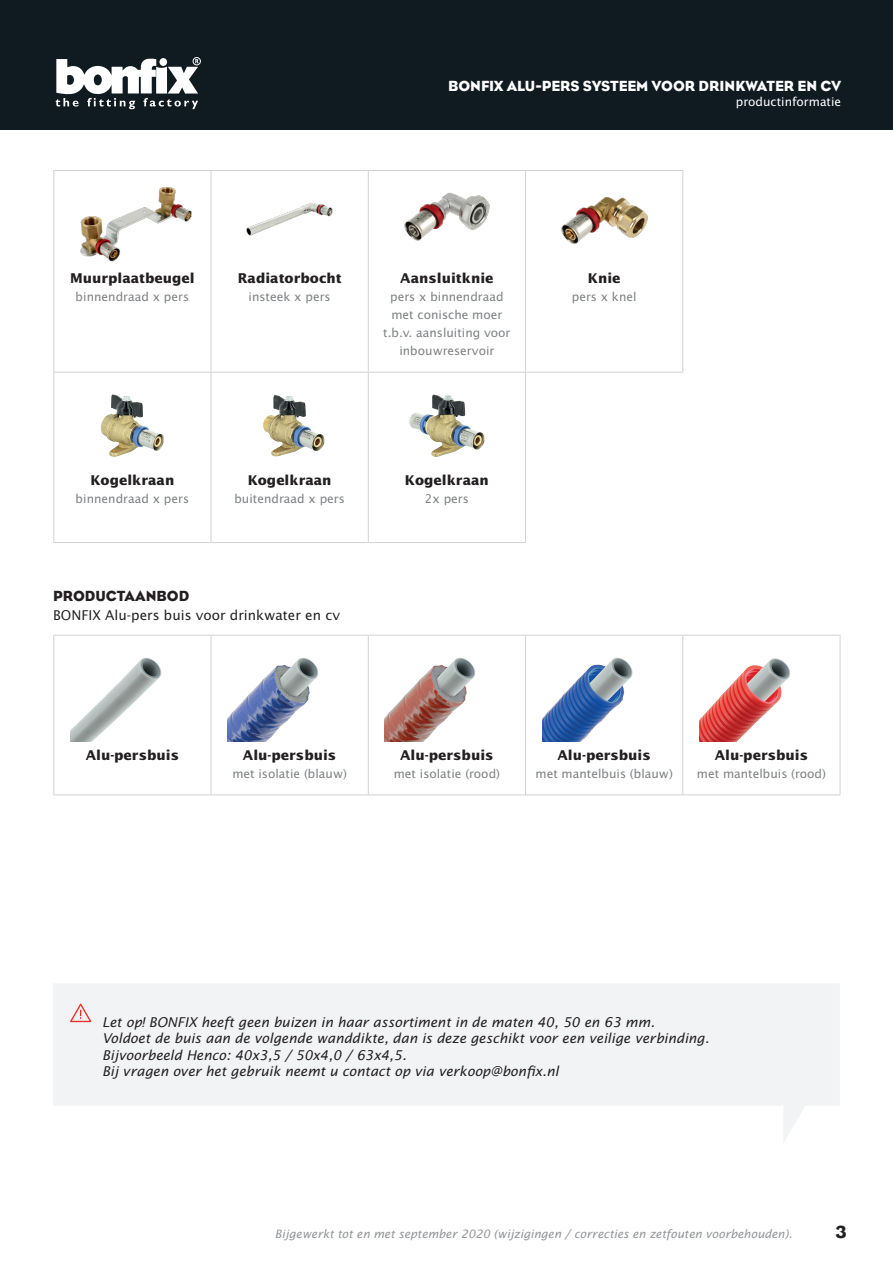
<style>
.page{position:relative;width:893px;height:1263px;background:#fff}
.page>*{position:absolute;margin:0;border:0;box-sizing:border-box;transform-origin:0 0}
.t1{font:18px "Eagle";color:#231f20}
.t2{font:15px "Eagle";color:#fff}
.t3{font:15px "Eagle";color:#231f20}
.t4{font:italic 13.5px "Lucida Sans Std";color:#231f20}
.t5{font:700 13.5px "Lucida Sans Std";color:#231f20}
.Opsomming_dots{font:13.5px "Lucida Sans Std";color:#231f20}
.t6{font:12px/18px "Lucida Sans Std";color:#7e8083;text-align:center}
.t7{font:12px "Lucida Sans Std";color:#fff}
.t8{font:italic 11.55px "Lucida Sans Std";color:#939598}
</style>
<div class="page">
<div style="left:0;top:0;width:893px;height:130px;background:#101a21"></div>
<svg style="left:56px;top:57px;width:145px;height:52px"></svg>
<hr style="left:53px;top:170px;width:158px;height:1px;background:#d1d2d4">
<hr style="left:211px;top:170px;width:157px;height:1px;background:#d1d2d4">
<hr style="left:368px;top:170px;width:158px;height:1px;background:#d1d2d4">
<hr style="left:53px;top:171px;width:1px;height:201px;background:#d1d2d4">
<hr style="left:211px;top:171px;width:1px;height:201px;background:#d1d2d4">
<hr style="left:368px;top:171px;width:1px;height:201px;background:#d1d2d4">
<hr style="left:53px;top:372px;width:158px;height:1px;background:#d1d2d4">
<hr style="left:53px;top:373px;width:1px;height:169px;background:#d1d2d4">
<hr style="left:211px;top:372px;width:157px;height:1px;background:#d1d2d4">
<hr style="left:211px;top:373px;width:1px;height:169px;background:#d1d2d4">
<hr style="left:368px;top:372px;width:158px;height:1px;background:#d1d2d4">
<hr style="left:368px;top:373px;width:1px;height:169px;background:#d1d2d4">
<hr style="left:53px;top:542px;width:158px;height:1px;background:#d1d2d4">
<hr style="left:211px;top:542px;width:157px;height:1px;background:#d1d2d4">
<hr style="left:368px;top:542px;width:158px;height:1px;background:#d1d2d4">
<hr style="left:526px;top:170px;width:157px;height:1px;background:#d1d2d4">
<hr style="left:525px;top:171px;width:1px;height:201px;background:#d1d2d4">
<hr style="left:525px;top:373px;width:1px;height:169px;background:#d1d2d4">
<hr style="left:682px;top:171px;width:1px;height:201px;background:#d1d2d4">
<hr style="left:526px;top:372px;width:157px;height:1px;background:#d1d2d4">
<img style="left:80px;top:186px;width:112px;height:76px">
<img style="left:246px;top:203px;width:87px;height:33px">
<img style="left:404px;top:192px;width:86px;height:49px">
<img style="left:561px;top:197px;width:87px;height:48px">
<img style="left:101px;top:394px;width:63px;height:63px">
<img style="left:263px;top:394px;width:62px;height:63px">
<img style="left:409px;top:394px;width:76px;height:63px">
<svg style="left:53px;top:984px;width:787px;height:157px;fill:#f2f3f4"></svg>
<svg style="left:70px;top:1003px;width:21px;height:19px"></svg>
<hr style="left:53px;top:635px;width:158px;height:1px;background:#d1d2d4">
<hr style="left:53px;top:635px;width:1px;height:159px;background:#d1d2d4">
<hr style="left:53px;top:794px;width:158px;height:1px;background:#d1d2d4">
<hr style="left:211px;top:635px;width:157px;height:1px;background:#d1d2d4">
<hr style="left:211px;top:635px;width:1px;height:159px;background:#d1d2d4">
<hr style="left:211px;top:794px;width:157px;height:1px;background:#d1d2d4">
<hr style="left:368px;top:635px;width:158px;height:1px;background:#d1d2d4">
<hr style="left:368px;top:635px;width:1px;height:159px;background:#d1d2d4">
<hr style="left:368px;top:794px;width:158px;height:1px;background:#d1d2d4">
<hr style="left:526px;top:635px;width:157px;height:1px;background:#d1d2d4">
<hr style="left:525px;top:635px;width:1px;height:159px;background:#d1d2d4">
<hr style="left:526px;top:794px;width:157px;height:1px;background:#d1d2d4">
<hr style="left:683px;top:635px;width:157px;height:1px;background:#d1d2d4">
<hr style="left:682px;top:635px;width:1px;height:159px;background:#d1d2d4">
<hr style="left:840px;top:635px;width:1px;height:159px;background:#d1d2d4">
<hr style="left:683px;top:794px;width:157px;height:1px;background:#d1d2d4">
<img style="left:70px;top:635px;width:125px;height:107px">
<img style="left:228px;top:635px;width:124px;height:107px">
<img style="left:385px;top:635px;width:124px;height:107px">
<img style="left:542px;top:635px;width:125px;height:107px">
<img style="left:699px;top:635px;width:125px;height:107px">
<p class="t2" style="left:448px;top:78px;width:395px">BONFIX ALU-PERS SYSTEEM VOOR DRINKWATER EN CV</p>
<p class="t7" style="left:736px;top:95px;width:107px">productinformatie</p>
<p class="t5" style="left:70px;top:271px;width:126px">Muurplaatbeugel</p>
<p class="t6" style="left:76px;top:288px;width:115px">binnendraad x pers</p>
<p class="t5" style="left:238px;top:271px;width:105px">Radiatorbocht</p>
<p class="t6" style="left:249px;top:288px;width:84px">insteek x pers</p>
<p class="t5" style="left:400px;top:271px;width:95px">Aansluitknie</p>
<p class="t6" style="left:383px;top:288px;width:129px">pers x binnendraad met conische moer t.b.v. aansluiting voor inbouwreservoir</p>
<p class="t5" style="left:588px;top:271px;width:34px">Knie</p>
<p class="t6" style="left:572px;top:288px;width:66px">pers x knel</p>
<p class="t5" style="left:90px;top:472px;width:85px">Kogelkraan</p>
<p class="t6" style="left:76px;top:490px;width:115px">binnendraad x pers</p>
<p class="t5" style="left:248px;top:472px;width:85px">Kogelkraan</p>
<p class="t6" style="left:234px;top:490px;width:112px">buitendraad x pers</p>
<p class="t5" style="left:405px;top:472px;width:85px">Kogelkraan</p>
<p class="t6" style="left:425px;top:490px;width:46px">2x pers</p>
<p class="t3" style="left:53px;top:587px;width:138px">PRODUCTAANBOD</p>
<p class="Opsomming_dots" style="left:53px;top:607px;width:288px">BONFIX Alu-pers buis voor drinkwater en cv</p>
<p class="t5" style="left:86px;top:747px;width:95px">Alu-persbuis</p>
<p class="t5" style="left:243px;top:747px;width:95px">Alu-persbuis</p>
<p class="t6" style="left:232px;top:765px;width:116px">met isolatie (blauw)</p>
<p class="t5" style="left:400px;top:747px;width:95px">Alu-persbuis</p>
<p class="t6" style="left:394px;top:765px;width:108px">met isolatie (rood)</p>
<p class="t5" style="left:557px;top:747px;width:95px">Alu-persbuis</p>
<p class="t6" style="left:535px;top:765px;width:139px">met mantelbuis (blauw)</p>
<p class="t5" style="left:715px;top:747px;width:95px">Alu-persbuis</p>
<p class="t6" style="left:697px;top:765px;width:131px">met mantelbuis (rood)</p>
<p class="t4" style="left:102px;top:1014px;width:554px">Let op! BONFIX heeft geen buizen in haar assortiment in de maten 40, 50 en 63 mm.</p>
<p class="t4" style="left:102px;top:1031px;width:608px">Voldoet de buis aan de volgende wanddikte, dan is deze geschikt voor een veilige verbinding.</p>
<p class="t4" style="left:102px;top:1047px;width:306px">Bijvoorbeeld Henco: 40x3,5 / 50x4,0 / 63x4,5.</p>
<p class="t4" style="left:102px;top:1063px;width:458px">Bij vragen over het gebruik neemt u contact op via verkoop@bonfix.nl</p>
<p class="t8" style="left:275px;top:1227px;width:519px">Bijgewerkt tot en met september 2020 (wijzigingen / correcties en zetfouten voorbehouden).</p>
<p class="t1" style="left:836px;top:1221px;width:12px">3</p>
</div>
